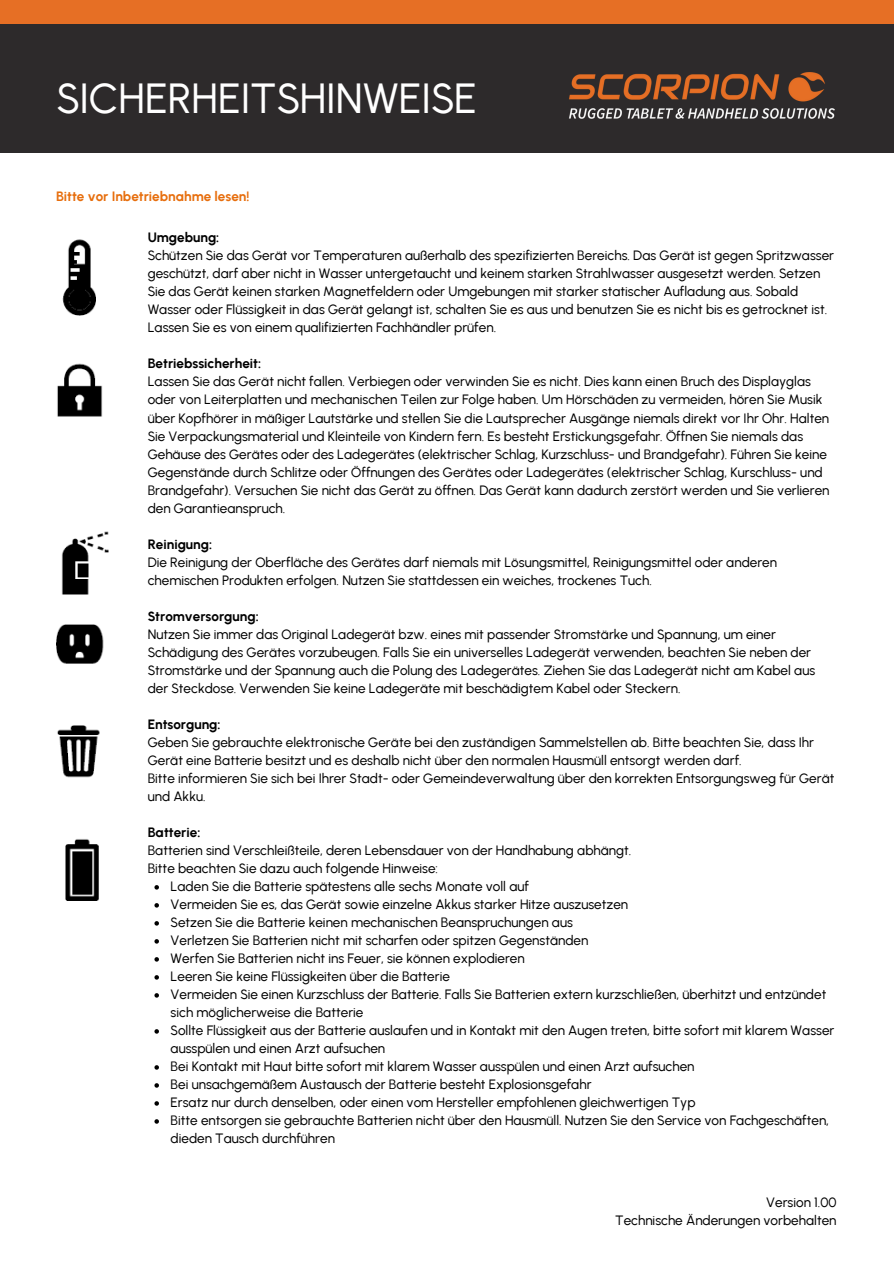
<style>
.page{position:relative;width:894px;height:1264px;background:#fff}
.page>*{position:absolute;margin:0;border:0;box-sizing:border-box;transform-origin:0 0}
.t1{font:42px "Urbanist";color:#fff}
.t2{font:13.5px/18px "Urbanist";color:#000}
.t3{font:700 13.5px "Urbanist";color:#000}
.t4{font:700 13.5px "Urbanist";color:#e76e0d}
</style>
<div class="page">
<div style="left:0;top:0;width:893px;height:153px;background:#2d2a2b"></div>
<div style="left:0;top:0;width:893px;height:23px;background:#e66f25"></div>
<img style="left:569px;top:72px;width:266px;height:47px">
<svg style="left:154px;top:885px;width:5px;height:4px"></svg>
<svg style="left:154px;top:903px;width:5px;height:4px"></svg>
<svg style="left:154px;top:921px;width:5px;height:4px"></svg>
<svg style="left:154px;top:939px;width:5px;height:4px"></svg>
<svg style="left:154px;top:957px;width:5px;height:4px"></svg>
<svg style="left:154px;top:975px;width:5px;height:4px"></svg>
<svg style="left:154px;top:993px;width:5px;height:4px"></svg>
<svg style="left:154px;top:1029px;width:5px;height:4px"></svg>
<svg style="left:154px;top:1065px;width:5px;height:4px"></svg>
<svg style="left:154px;top:1083px;width:5px;height:4px"></svg>
<svg style="left:154px;top:1101px;width:5px;height:4px"></svg>
<svg style="left:154px;top:1119px;width:5px;height:4px"></svg>
<img style="left:62px;top:239px;width:34px;height:77px">
<img style="left:57px;top:363px;width:46px;height:54px">
<img style="left:61px;top:531px;width:48px;height:64px">
<img style="left:56px;top:624px;width:48px;height:40px">
<img style="left:57px;top:725px;width:43px;height:53px">
<img style="left:65px;top:839px;width:34px;height:62px">
<p class="t1" style="left:57px;top:73px;width:421px">SICHERHEITSHINWEISE</p>
<p class="t4" style="left:56px;top:188px;width:195px">Bitte vor Inbetriebnahme lesen!</p>
<p class="t3" style="left:148px;top:229px;width:73px">Umgebung:</p>
<h2 class="t2" style="left:148px;top:247px;width:687px">Schützen Sie das Gerät vor Temperaturen außerhalb des spezifizierten Bereichs. Das Gerät ist gegen Spritzwasser geschützt, darf aber nicht in Wasser untergetaucht und keinem starken Strahlwasser ausgesetzt werden. Setzen Sie das Gerät keinen starken Magnetfeldern oder Umgebungen mit starker statischer Aufladung aus. Sobald Wasser oder Flüssigkeit in das Gerät gelangt ist, schalten Sie es aus und benutzen Sie es nicht bis es getrocknet ist.<br>Lassen Sie es von einem qualifizierten Fachhändler prüfen.</h2>
<p class="t3" style="left:148px;top:355px;width:115px">Betriebssicherheit:</p>
<p class="t2" style="left:148px;top:373px;width:683px">Lassen Sie das Gerät nicht fallen. Verbiegen oder verwinden Sie es nicht. Dies kann einen Bruch des Displayglas oder von Leiterplatten und mechanischen Teilen zur Folge haben. Um Hörschäden zu vermeiden, hören Sie Musik über Kopfhörer in mäßiger Lautstärke und stellen Sie die Lautsprecher Ausgänge niemals direkt vor Ihr Ohr. Halten Sie Verpackungsmaterial und Kleinteile von Kindern fern. Es besteht Erstickungsgefahr. Öffnen Sie niemals das Gehäuse des Gerätes oder des Ladegerätes (elektrischer Schlag, Kurzschluss- und Brandgefahr). Führen Sie keine Gegenstände durch Schlitze oder Öffnungen des Gerätes oder Ladegerätes (elektrischer Schlag, Kurschluss- und Brandgefahr). Versuchen Sie nicht das Gerät zu öffnen. Das Gerät kann dadurch zerstört werden und Sie verlieren den Garantieanspruch.</p>
<p class="t3" style="left:148px;top:535px;width:66px">Reinigung:</p>
<p class="t2" style="left:148px;top:553px;width:630px">Die Reinigung der Oberfläche des Gerätes darf niemals mit Lösungsmittel, Reinigungsmittel oder anderen chemischen Produkten erfolgen. Nutzen Sie stattdessen ein weiches, trockenes Tuch.</p>
<p class="t3" style="left:148px;top:607px;width:112px">Stromversorgung:</p>
<p class="t2" style="left:148px;top:625px;width:668px">Nutzen Sie immer das Original Ladegerät bzw. eines mit passender Stromstärke und Spannung, um einer Schädigung des Gerätes vorzubeugen. Falls Sie ein universelles Ladegerät verwenden, beachten Sie neben der Stromstärke und der Spannung auch die Polung des Ladegerätes. Ziehen Sie das Ladegerät nicht am Kabel aus der Steckdose. Verwenden Sie keine Ladegeräte mit beschädigtem Kabel oder Steckern.</p>
<p class="t3" style="left:148px;top:715px;width:74px">Entsorgung:</p>
<p class="t2" style="left:148px;top:733px;width:667px">Geben Sie gebrauchte elektronische Geräte bei den zuständigen Sammelstellen ab. Bitte beachten Sie, dass Ihr<br>Gerät eine Batterie besitzt und es deshalb nicht über den normalen Hausmüll entsorgt werden darf.</p>
<p class="t2" style="left:148px;top:769px;width:688px">Bitte informieren Sie sich bei Ihrer Stadt- oder Gemeindeverwaltung über den korrekten Entsorgungsweg für Gerät und Akku.</p>
<p class="t3" style="left:148px;top:823px;width:54px">Batterie:</p>
<p class="t2" style="left:148px;top:841px;width:485px">Batterien sind Verschleißteile, deren Lebensdauer von der Handhabung abhängt.</p>
<p class="t2" style="left:148px;top:859px;width:292px">Bitte beachten Sie dazu auch folgende Hinweise:</p>
<p class="t2" style="left:171px;top:877px;width:360px">Laden Sie die Batterie spätestens alle sechs Monate voll auf</p>
<p class="t2" style="left:171px;top:895px;width:459px">Vermeiden Sie es, das Gerät sowie einzelne Akkus starker Hitze auszusetzen</p>
<p class="t2" style="left:171px;top:913px;width:403px">Setzen Sie die Batterie keinen mechanischen Beanspruchungen aus</p>
<p class="t2" style="left:171px;top:931px;width:419px">Verletzen Sie Batterien nicht mit scharfen oder spitzen Gegenständen</p>
<p class="t2" style="left:171px;top:949px;width:355px">Werfen Sie Batterien nicht ins Feuer, sie können explodieren</p>
<p class="t2" style="left:171px;top:967px;width:281px">Leeren Sie keine Flüssigkeiten über die Batterie</p>
<p class="t2" style="left:171px;top:985px;width:657px">Vermeiden Sie einen Kurzschluss der Batterie. Falls Sie Batterien extern kurzschließen, überhitzt und entzündet sich möglicherweise die Batterie</p>
<p class="t2" style="left:171px;top:1021px;width:665px">Sollte Flüssigkeit aus der Batterie auslaufen und in Kontakt mit den Augen treten, bitte sofort mit klarem Wasser ausspülen und einen Arzt aufsuchen</p>
<p class="t2" style="left:171px;top:1057px;width:525px">Bei Kontakt mit Haut bitte sofort mit klarem Wasser ausspülen und einen Arzt aufsuchen</p>
<p class="t2" style="left:171px;top:1075px;width:422px">Bei unsachgemäßem Austausch der Batterie besteht Explosionsgefahr</p>
<p class="t2" style="left:171px;top:1093px;width:526px">Ersatz nur durch denselben, oder einen vom Hersteller empfohlenen gleichwertigen Typ</p>
<p class="t2" style="left:171px;top:1111px;width:659px">Bitte entsorgen sie gebrauchte Batterien nicht über den Hausmüll. Nutzen Sie den Service von Fachgeschäften, dieden Tausch durchführen</p>
<p class="t2" style="left:766px;top:1193px;width:72px">Version 1.00</p>
<p class="t2" style="left:615px;top:1211px;width:223px">Technische Änderungen vorbehalten</p>
</div>
